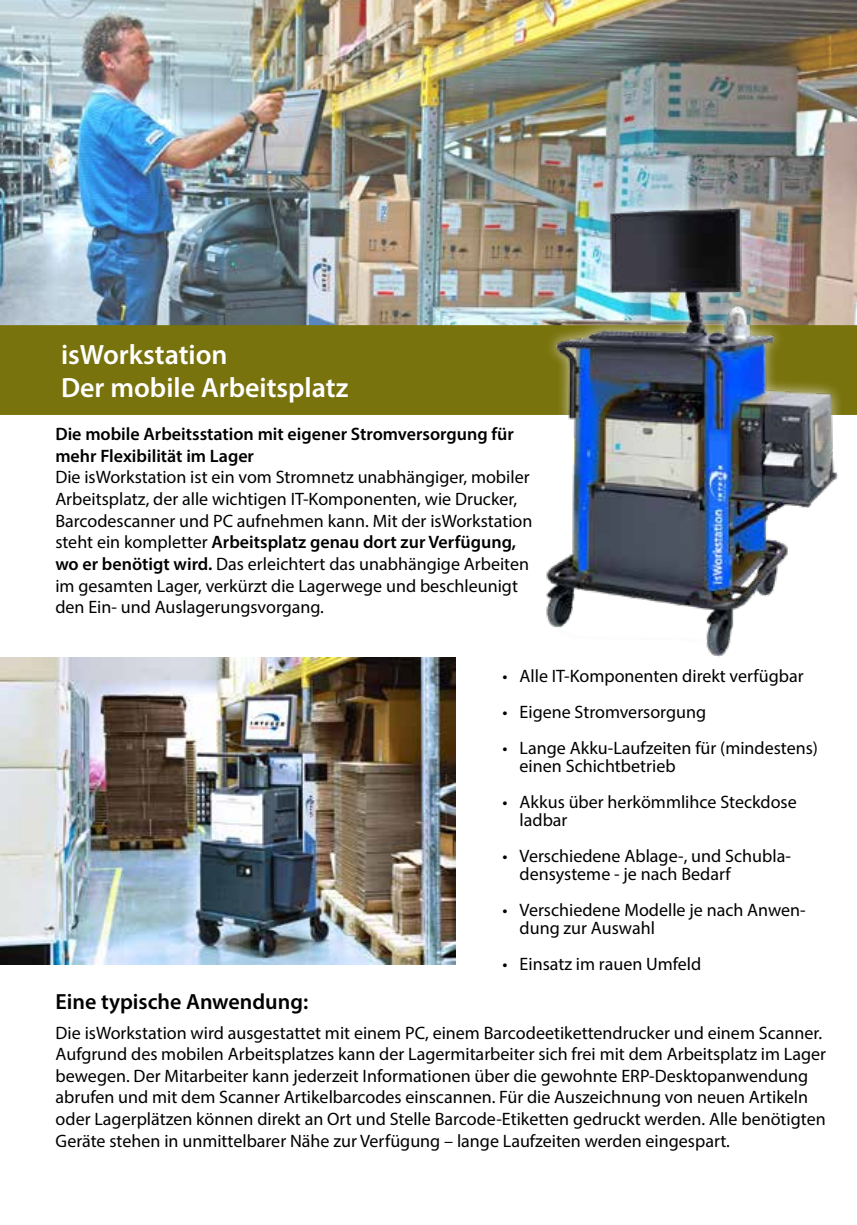
<style>
.page{position:relative;width:857px;height:1225px;background:#fff}
.page>*{position:absolute;margin:0;border:0;box-sizing:border-box;transform-origin:0 0}
.t1{font:600 28px/33.6px "Myriad Pro";color:#fff}
.t2{font:600 22px "Myriad Pro";color:#000}
.t3{font:18px/21.6px "Myriad Pro";color:#000}
.t4{font:600 18px/21.6px "Myriad Pro";color:#000}
.s1{font-weight:600}
</style>
<div class="page">
<img style="left:0;top:0;width:856px;height:325px">
<div style="left:0;top:325px;width:460px;height:90px;background:#79730e"></div>
<img style="left:460px;top:98px;width:396px;height:559px">
<img style="left:0;top:658px;width:455px;height:306px">
<h1 class="t1" style="left:61px;top:337px;width:289px">isWorkstation<br>Der mobile Arbeitsplatz</h1>
<p class="t4" style="left:55px;top:423px;width:460px">Die mobile Arbeitsstation mit eigener Stromversorgung für mehr Flexibilität im Lager</p>
<p class="t3" style="left:55px;top:466px;width:478px">Die isWorkstation ist ein vom Stromnetz unabhängiger, mobiler Arbeitsplatz, der alle wichtigen IT-Komponenten, wie Drucker, Barcodescanner und PC aufnehmen kann. Mit der isWorkstation steht ein kompletter <span class="s1">Arbeitsplatz genau dort zur Verfügung, wo er benötigt wird.</span> Das erleichtert das unabhängige Arbeiten im gesamten Lager, verkürzt die Lagerwege und beschleunigt den Ein- und Auslagerungsvorgang.</p>
<p class="t3" style="left:502px;top:664px;width:302px">• Alle IT-Komponenten direkt verfügbar</p>
<p class="t3" style="left:502px;top:700px;width:205px">• Eigene Stromversorgung</p>
<p class="t3" style="left:519px;top:738px;width:300px;line-height:18px;text-indent:-17px">• Lange Akku-Laufzeiten für (mindestens) einen Schichtbetrieb</p>
<p class="t3" style="left:519px;top:792px;width:278px;line-height:18px;text-indent:-17px">• Akkus über herkömmlihce Steckdose ladbar</p>
<p class="t3" style="left:519px;top:846px;width:273px;line-height:18px;text-indent:-17px">• Verschiedene Ablage-, und Schubla&shy;densysteme - je nach Bedarf</p>
<p class="t3" style="left:519px;top:900px;width:287px;line-height:18px;text-indent:-17px">• Verschiedene Modelle je nach Anwen&shy;dung zur Auswahl</p>
<p class="t3" style="left:502px;top:952px;width:200px">• Einsatz im rauen Umfeld</p>
<p class="t2" style="left:56px;top:988px;width:254px">Eine typische Anwendung:</p>
<p class="t3" style="left:56px;top:1021px;width:771px">Die isWorkstation wird ausgestattet mit einem PC, einem Barcodeetikettendrucker und einem Scanner.<br>Aufgrund des mobilen Arbeitsplatzes kann der Lagermitarbeiter sich frei mit dem Arbeitsplatz im Lager bewegen. Der Mitarbeiter kann jederzeit Informationen über die gewohnte ERP-Desktopanwendung abrufen und mit dem Scanner Artikelbarcodes einscannen. Für die Auszeichnung von neuen Artikeln oder Lagerplätzen können direkt an Ort und Stelle Barcode-Etiketten gedruckt werden. Alle benötigten Geräte stehen in unmittelbarer Nähe zur Verfügung – lange Laufzeiten werden eingespart.</p>
</div>
